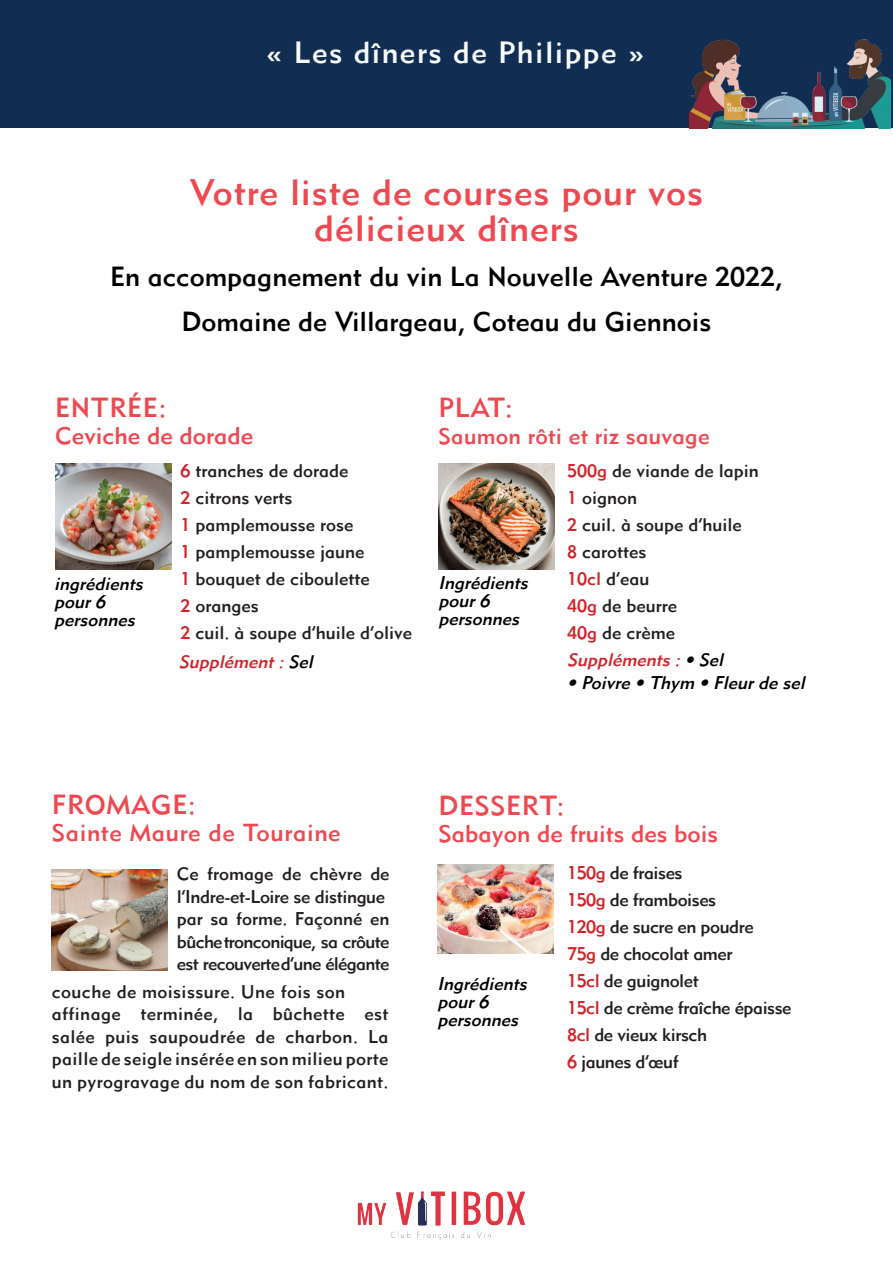
<style>
.page{position:relative;width:893px;height:1263px;background:#fff}
.page>*{position:absolute;margin:0;border:0;box-sizing:border-box;transform-origin:0 0}
.t1{font:36px/36px "Metro Medium LT Two";letter-spacing:.025em;color:#ef4850;text-align:center}
.t2{font:30px "Metro Medium LT Two";letter-spacing:.05em;color:#f9fcfe}
.t3{font:27px/45px "Metro Medium LT Two";color:#000001;text-align:center}
.t4{font:27px "Metro Medium LT Two";letter-spacing:.025em;color:#ef4850}
.t5{font:24px "Metro Medium LT Two";color:#ef4850}
.t6{font:24px "Metro Medium LT Two";letter-spacing:.025em;color:#ef4850}
.t7{font:22.5px "Metro Medium LT Two";letter-spacing:.01em;color:#ef4850}
.t8{font:18px/27px "Metro Medium LT Two";color:#231f20}
.t9{font:18px/22.5px "Metro Medium LT Two";letter-spacing:.02em;color:#231f20}
.t10{font:18px/27px "Metro Medium LT Two";letter-spacing:-.025em;color:#231f20}
.t11{font:18px/22.5px "Metro Medium LT Two";letter-spacing:-.02em;color:#231f20}
.t12{font:italic 18px/18px "Metro Medium LT Two";color:#000}
.t13{font:italic 18px "Metro Medium LT Two";color:#d1232a}
.s1{color:#d1232a}
.s2{color:#000}
</style>
<div class="page">
<div style="left:0;top:0;width:893px;height:128px;background:#112e52"></div>
<img style="left:357px;top:1191px;width:168px;height:49px">
<img style="left:689px;top:39px;width:202px;height:90px">
<img style="left:439px;top:463px;width:115px;height:106px">
<img style="left:437px;top:865px;width:116px;height:88px">
<img style="left:55px;top:463px;width:116px;height:106px">
<img style="left:52px;top:870px;width:116px;height:101px">
<h2 class="t2" style="left:266px;top:34px;width:380px">« Les dîners de Philippe »</h2>
<h1 class="t1" style="left:190px;top:174px;width:515px">Votre liste de courses pour vos délicieux dîners</h1>
<h3 class="t3" style="left:110px;top:253px;width:674px">En accompagnement du vin La Nouvelle Aventure 2022,<br>Domaine de Villargeau, Coteau du Giennois</h3>
<h3 class="t4" style="left:55px;top:391px;width:113px">ENTRÉE:</h3>
<h3 class="t5" style="left:55px;top:421px;width:200px">Ceviche de dorade</h3>
<p class="t12" style="left:54px;top:575px;width:95px">ingrédients pour6 personnes</p>
<p class="t8" style="left:180px;top:457px;width:233px"><span class="s1">6</span> tranches de dorade<br><span class="s1">2</span> citrons verts<br><span class="s1">1</span> pamplemousse rose<br><span class="s1">1</span> pamplemousse jaune<br><span class="s1">1</span> bouquet de ciboulette<br><span class="s1">2</span> oranges<br><span class="s1">2</span> cuil. à soupe d’huile d’olive</p>
<h3 class="t4" style="left:439px;top:391px;width:76px">PLAT:</h3>
<p class="t7" style="left:439px;top:422px;width:273px">Saumon rôti et riz sauvage</p>
<p class="t8" style="left:567px;top:457px;width:193px"><span class="s1">500g</span> de viande de lapin<br><span class="s1">1</span> oignon<br><span class="s1">2</span> cuil. à soupe d’huile<br><span class="s1">8</span> carottes<br><span class="s1">10cl</span> d’eau<br><span class="s1">40g</span> de beurre<br><span class="s1">40g</span> de crème</p>
<p class="t12" style="left:439px;top:574px;width:95px">Ingrédients pour6 personnes</p>
<p class="t13" style="left:179px;top:651px;width:140px">Supplément:<span class="s2">Sel</span></p>
<p class="t13" style="left:567px;top:649px;width:162px">Suppléments:<span class="s2">• Sel</span></p>
<p class="t12" style="left:567px;top:673px;width:244px">• Poivre • Thym • Fleurde sel</p>
<h3 class="t4" style="left:52px;top:788px;width:145px">FROMAGE:</h3>
<h3 class="t6" style="left:52px;top:818px;width:290px">Sainte Maure de Touraine</h3>
<p class="t11" style="left:177px;top:863px;width:214px">Ce fromage de chèvre de l’Indre-et-Loire se distingue par sa forme. Façonné en bûche tronconique, sa crôute est recouverte d’une élégante</p>
<p class="t9" style="left:52px;top:980px;width:338px">couche de moisissure. Une fois son affinage terminée, la bûchette est salée puis saupoudrée de charbon. La paille de seigle insérée en son milieu porte un pyrogravage du nom de son fabricant.</p>
<h3 class="t4" style="left:439px;top:789px;width:127px">DESSERT:</h3>
<h3 class="t5" style="left:439px;top:819px;width:281px">Sabayon de fruits des bois</h3>
<p class="t10" style="left:567px;top:859px;width:226px"><span class="s1">150g</span> de fraises<br><span class="s1">150g</span> de framboises<br><span class="s1">120g</span> de sucre en poudre<br><span class="s1">75g</span> de chocolat amer<br><span class="s1">15cl</span> de guignolet<br><span class="s1">15cl</span> de crème fraîche épaisse<br><span class="s1">8cl</span> de vieux kirsch<br><span class="s1">6</span> jaunes d’œuf</p>
<p class="t12" style="left:437px;top:975px;width:95px">Ingrédients pour6 personnes</p>
</div>
